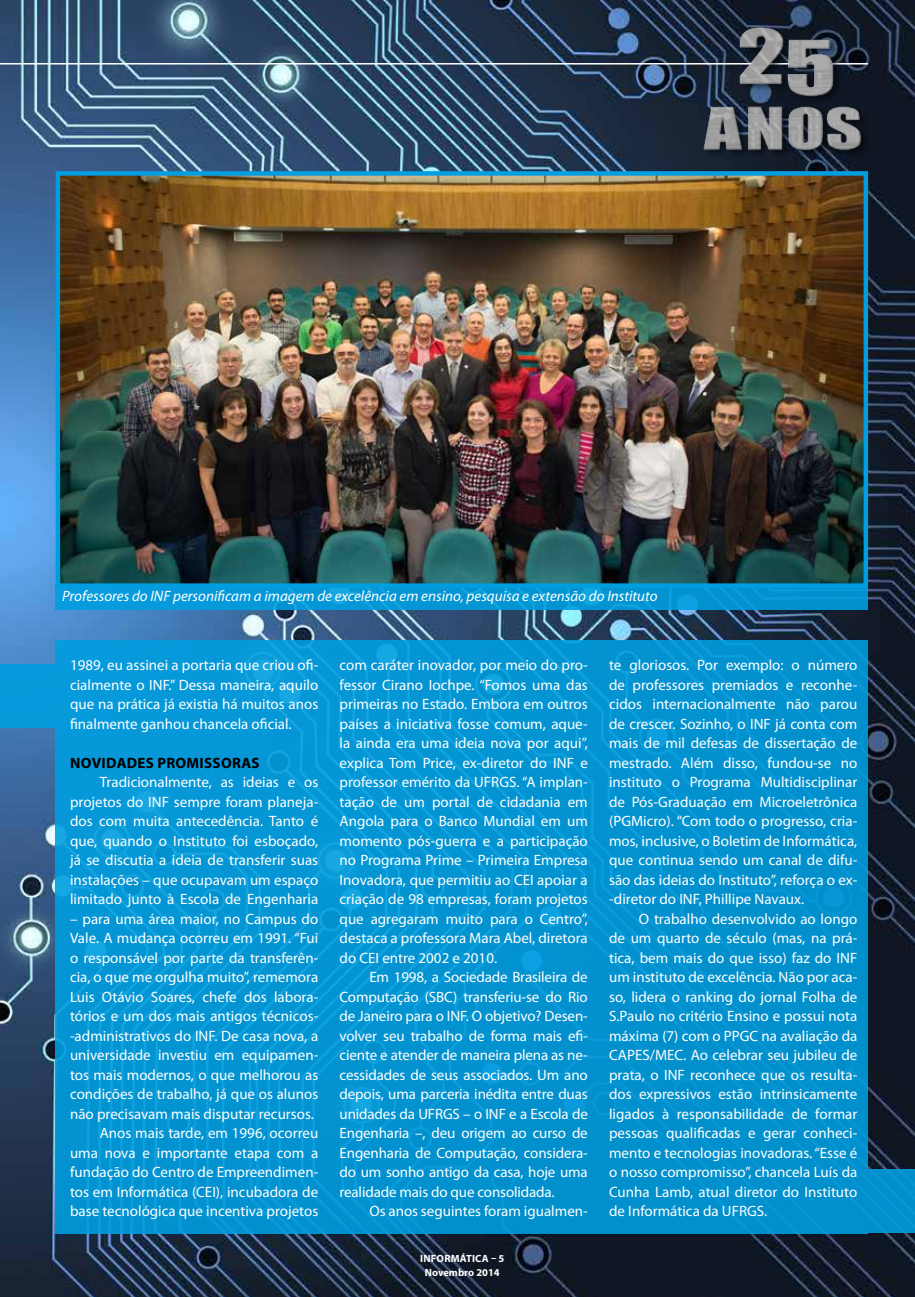
<style>
.page{position:relative;width:915px;height:1297px;background:#fff}
.page>*{position:absolute;margin:0;border:0;box-sizing:border-box;transform-origin:0 0}
.t1{font:15px/19.5px "Myriad Pro";color:#fff;text-align:justify}
.t2{font:italic 15px "Myriad Pro";color:#fff}
.t3{font:700 15px "Myriad Pro";letter-spacing:.02em;color:#000}
.t4{font:700 10.5px/13.5px "Myriad Pro";color:#fff;text-align:center}
</style>
<div class="page">
<img style="left:0;top:0;width:914px;height:1297px">
<hr style="left:0;top:63px;width:867px;height:2px;background:#fff">
<div style="left:0;top:664px;width:56px;height:64px;background:#079adc"></div>
<div style="left:56px;top:640px;width:811px;height:593px;background:#0393d1"></div>
<div style="left:867px;top:1169px;width:47px;height:64px;background:#0190cd"></div>
<img style="left:61px;top:176px;width:801px;height:407px">
<div style="left:56px;top:171px;width:811px;height:417px;border:4px solid #009ee0"></div>
<div style="left:702px;top:26px;width:168px;height:132px;background:#000;opacity:.55"></div>
<img style="left:699px;top:19px;width:166px;height:138px">
<div style="left:55px;top:584px;width:812px;height:25px;background:#0598d8"></div>
<p class="t2" style="left:62px;top:587px;width:596px">Professores do INF personificam a imagem de excelência em ensino, pesquisa e extensão do Instituto</p>
<p class="t1" style="left:70px;top:655px;width:250px">1989, eu assinei a portaria que criou ofi&shy;cialmente o INF.” Dessa maneira, aquilo que na prática já existia há muitos anos finalmente ganhou chancela oficial.</p>
<p class="t3" style="left:70px;top:753px;width:191px">NOVIDADES PROMISSORAS</p>
<p class="t1" style="left:70px;top:772px;width:250px;text-indent:30px">Tradicionalmente, as ideias e os projetos do INF sempre foram planeja&shy;dos com muita antecedência. Tanto é que, quando o Instituto foi esboçado, já se discutia a ideia de transferir suas instalações – que ocupavam um espaço limitado junto à Escola de Engenharia</p>
<p class="t1" style="left:70px;top:909px;width:250px;text-align:right">– para uma área maior, no Campus do Vale. A mudança ocorreu em 1991. “Fui o responsável por parte da transferên&shy;cia, o que me orgulha muito”, rememora Luis Otávio Soares, chefe dos labora&shy;tórios e um dos mais antigos técnicos--administrativos do INF. De casa nova, a universidade investiu em equipamen&shy;tos mais modernos, o que melhorou as condições de trabalho, já que os alunos não precisavam mais disputar recursos.<br>Anos mais tarde, em 1996, ocorreu uma nova e importante etapa com a fundação do Centro de Empreendimen&shy;tos em Informática (CEI), incubadora de base tecnológica que incentiva projetos</p>
<p class="t1" style="left:339px;top:655px;width:250px">com caráter inovador, por meio do pro&shy;fessor Cirano Iochpe. “Fomos uma das primeiras no Estado. Embora em outros países a iniciativa fosse comum, aque&shy;la ainda era uma ideia nova por aqui”, explica Tom Price, ex-diretor do INF e professor emérito da UFRGS. “A implan&shy;tação de um portal de cidadania em Angola para o Banco Mundial em um momento pós-guerra e a participação no Programa Prime – Primeira Empresa Inovadora, que permitiu ao CEI apoiar a criação de 98 empresas, foram projetos que agregaram muito para o Centro”, destaca a professora Mara Abel, diretora do CEI entre 2002 e 2010.</p>
<p class="t1" style="left:339px;top:967px;width:250px;text-indent:30px">Em 1998, a Sociedade Brasileira de Computação (SBC) transferiu-se do Rio de Janeiro para o INF. O objetivo? Desen&shy;volver seu trabalho de forma mais efi&shy;ciente e atender de maneira plena as ne&shy;cessidades de seus associados. Um ano depois, uma parceria inédita entre duas unidades da UFRGS – o INF e a Escola de Engenharia –, deu origem ao curso de Engenharia de Computação, considera&shy;do um sonho antigo da casa, hoje uma realidade mais do que consolidada.</p>
<p class="t1" style="left:369px;top:1201px;width:220px">Os anos seguintes foram igualmen-</p>
<p class="t4" style="left:420px;top:1252px;width:86px">INFORMÁTICA – 5<br>Novembro 2014</p>
<p class="t1" style="left:609px;top:655px;width:250px">te gloriosos. Por exemplo: o número de professores premiados e reconhe&shy;cidos internacionalmente não parou de crescer. Sozinho, o INF já conta com mais de mil defesas de dissertação de mestrado. Além disso, fundou-se no instituto o Programa Multidisciplinar de Pós-Graduação em Microeletrônica (PGMicro). “Com todo o progresso, cria&shy;mos, inclusive, o Boletim de Informática, que continua sendo um canal de difu&shy;são das ideias do Instituto”, reforça o ex--diretor do INF, Phillipe Navaux.</p>
<p class="t1" style="left:609px;top:909px;width:250px;text-indent:30px">O trabalho desenvolvido ao longo de um quarto de século (mas, na prá&shy;tica, bem mais do que isso) faz do INF um instituto de excelência. Não por aca&shy;so, lidera o ranking do jornal Folha de S.Paulo no critério Ensino e possui nota máxima (7) com o PPGC na avaliação da CAPES/MEC. Ao celebrar seu jubileu de prata, o INF reconhece que os resulta&shy;dos expressivos estão intrinsicamente ligados à responsabilidade de formar pessoas qualificadas e gerar conheci&shy;mento e tecnologias inovadoras. “Esse é o nosso compromisso”, chancela Luís da Cunha Lamb, atual diretor do Instituto de Informática da UFRGS.</p>
</div>
